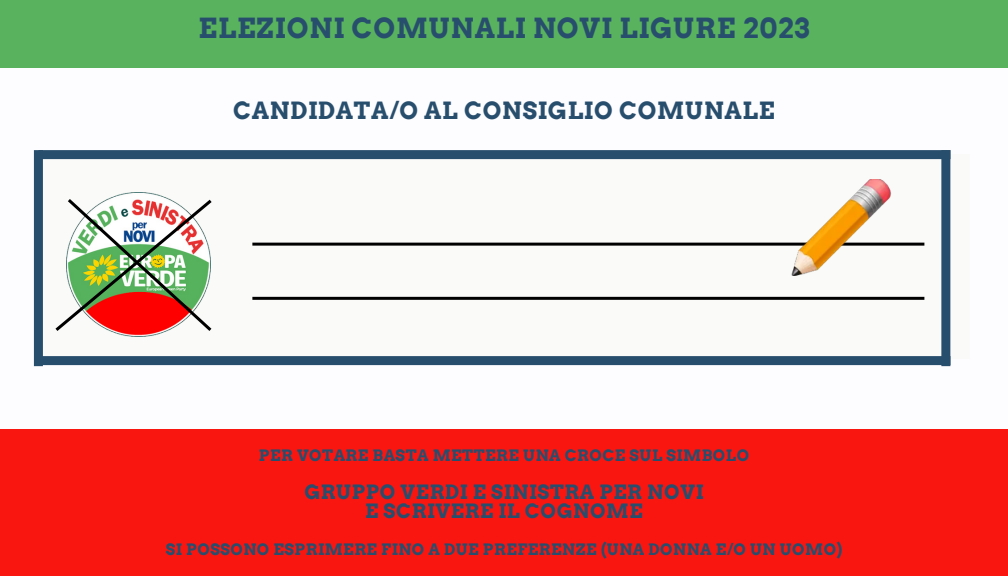
<style>
.page{position:relative;width:1008px;height:576px;background:#fff}
.page>*{position:absolute;margin:0;border:0;box-sizing:border-box;transform-origin:0 0}
.t1{font:700 27.6px "Arvo";letter-spacing:.03em;color:#284e6d}
.t2{font:700 23.6px "Arvo";letter-spacing:.03em;color:#284e6d}
.t3{font:700 19.6px/19.6px "Arvo";letter-spacing:.03em;color:#284e6d;text-align:center}
.t4{font:700 15.6px "Arvo";letter-spacing:.03em;color:#284e6d}
</style>
<div class="page">
<div style="left:0;top:0;width:1008px;height:68px;background:#58b25e"></div>
<div style="left:0;top:429px;width:1008px;height:146px;background:#fa1610"></div>
<div style="left:38px;top:155px;width:932px;height:204px;background:#fafbf9"></div>
<hr style="left:252px;top:243px;width:672px;height:3px;background:#000">
<hr style="left:252px;top:297px;width:672px;height:3px;background:#000">
<img style="left:115px;top:193px;width:47px;height:144px">
<svg style="left:55px;top:196px;width:157px;height:138px"></svg>
<div style="left:38px;top:150px;width:912px;height:9px;background:#284e6d"></div>
<div style="left:38px;top:356px;width:912px;height:9px;background:#284e6d"></div>
<div style="left:34px;top:150px;width:9px;height:216px;background:#284e6d"></div>
<div style="left:941px;top:150px;width:9px;height:216px;background:#284e6d"></div>
<img style="left:790px;top:179px;width:102px;height:96px">
<h1 class="t1" style="left:199px;top:12px;width:612px">ELEZIONI COMUNALI NOVI LIGURE 2023</h1>
<h2 class="t2" style="left:233px;top:96px;width:543px">CANDIDATA/O AL CONSIGLIO COMUNALE</h2>
<p class="t4" style="left:259px;top:446px;width:492px">PER VOTARE BASTA METTERE UNA CROCE SUL SIMBOLO</p>
<p class="t3" style="left:304px;top:482px;width:401px">GRUPPO VERDI E SINISTRA PER NOVI<br>E SCRIVERE IL COGNOME</p>
<p class="t4" style="left:166px;top:540px;width:678px">SI POSSONO ESPRIMERE FINO A DUE PREFERENZE (UNA DONNA E/O UN UOMO)</p>
</div>
